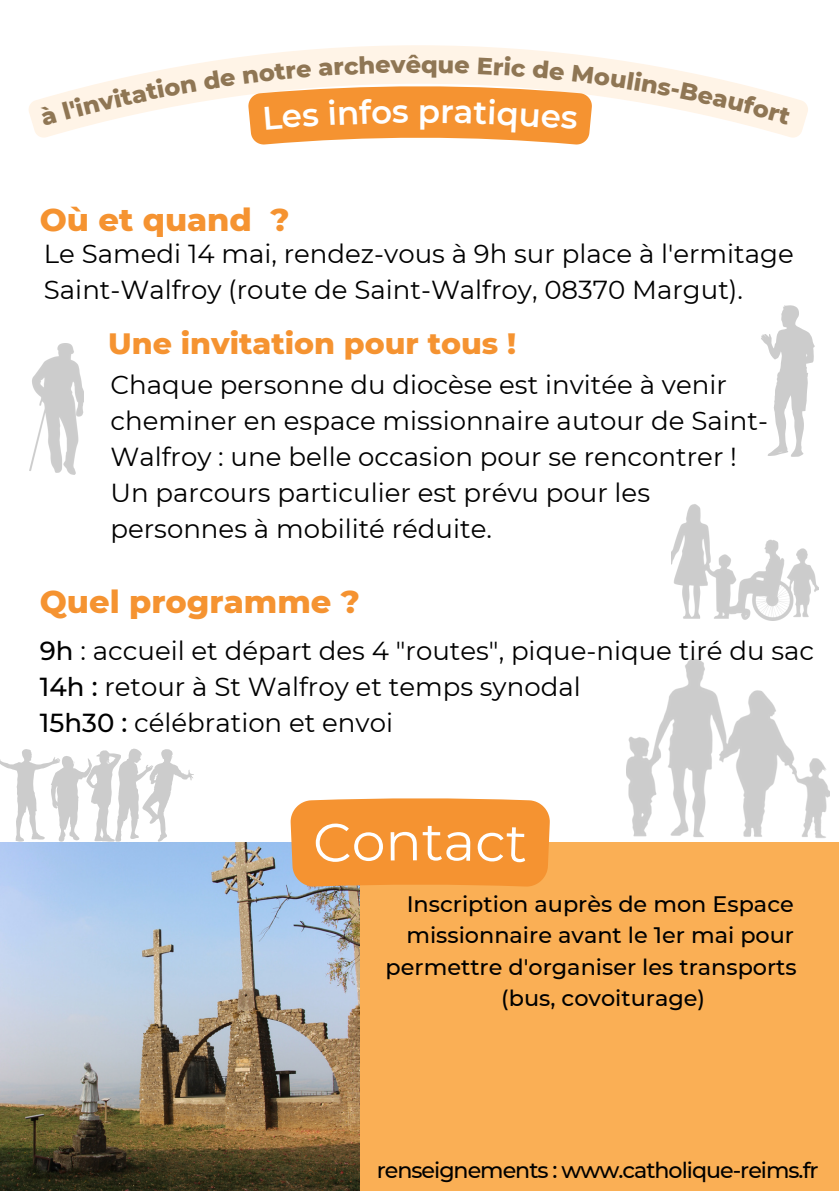
<style>
.page{position:relative;width:839px;height:1191px;background:#fff}
.page>*{position:absolute;margin:0;border:0;box-sizing:border-box;transform-origin:0 0}
.t1{font:53.8px "Montserrat";color:#fff}
.t2{font:600 32.4px "Montserrat";color:#fff}
.t3{font:800 32px "Montserrat";color:#f59331}
.t4{font:800 30px "Montserrat";color:#f59331}
.t5{font:26px/36px "Montserrat";color:#000}
.t6{font:800 24px "Montserrat";color:#8f7654}
.t7{font:500 22.4px "Montserrat";color:#000}
.t8{font:500 22.2px "Montserrat";letter-spacing:-.045em;color:#000}
.s1{font-weight:500}
</style>
<div class="page">
<img style="left:626px;top:658px;width:203px;height:180px">
<img style="left:0;top:842px;width:360px;height:349px">
<div style="left:360px;top:842px;width:478px;height:349px;background:#faaf55"></div>
<img style="left:671px;top:504px;width:147px;height:116px">
<svg style="left:761px;top:305px;width:53px;height:152px"></svg>
<svg style="left:0;top:749px;width:194px;height:93px"></svg>
<img style="left:29px;top:344px;width:54px;height:131px">
<svg style="left:29px;top:45px;width:779px;height:93px"></svg>
<svg style="left:290px;top:798px;width:260px;height:89px;background:#f3973a"></svg>
<svg style="left:40px;top:78px;width:156px;height:48px"></svg>
<svg style="left:203px;top:70px;width:33px;height:20px"></svg>
<svg style="left:243px;top:55px;width:548px;height:90px"></svg>
<p class="t6" style="left:405px;top:49px;width:34px">êq</p>
<p class="t2" style="left:418px;top:92px;width:24px">p</p>
<p class="t3" style="left:40px;top:200px;width:251px">Où et quand ?</p>
<p class="t5" style="left:44px;top:235px;width:751px">Le Samedi 14 mai, rendez-vous à 9h sur place à l'ermitage<br>Saint-Walfroy (route de Saint-Walfroy, 08370 Margut).</p>
<p class="t4" style="left:108px;top:325px;width:409px">Une invitation pour tous !</p>
<p class="t5" style="left:110px;top:366px;width:659px">Chaque personne du diocèse est invitée à venir cheminer en espace missionnaire autour de Saint-<br>Walfroy : une belle occasion pour se rencontrer !</p>
<p class="t5" style="left:110px;top:475px;width:541px">Un parcours particulier est prévu pour les personnes à mobilité réduite.</p>
<p class="t3" style="left:40px;top:582px;width:321px">Quel programme ?</p>
<p class="t5" style="left:40px;top:633px;width:775px"><span class="s1">9h</span> : accueil et départ des 4 "routes", pique-nique tiré du sac</p>
<p class="t5" style="left:40px;top:669px;width:542px"><span class="s1">14h :</span> retour à St Walfroy et temps synodal</p>
<p class="t5" style="left:40px;top:705px;width:354px"><span class="s1">15h30 :</span> célébration et envoi</p>
<p class="t1" style="left:385px;top:808px;width:60px">nt</p>
<p class="t7" style="left:406px;top:890px;width:388px">Inscription auprès de mon Espace</p>
<p class="t7" style="left:406px;top:922px;width:389px">missionnaire avant le 1er mai pour</p>
<p class="t7" style="left:385px;top:953px;width:412px">permettre d'organiser les transports</p>
<p class="t7" style="left:501px;top:985px;width:205px">(bus, covoiturage)</p>
<p class="t8" style="left:377px;top:1156px;width:443px">renseignements : www.catholique-reims.fr</p>
</div>
